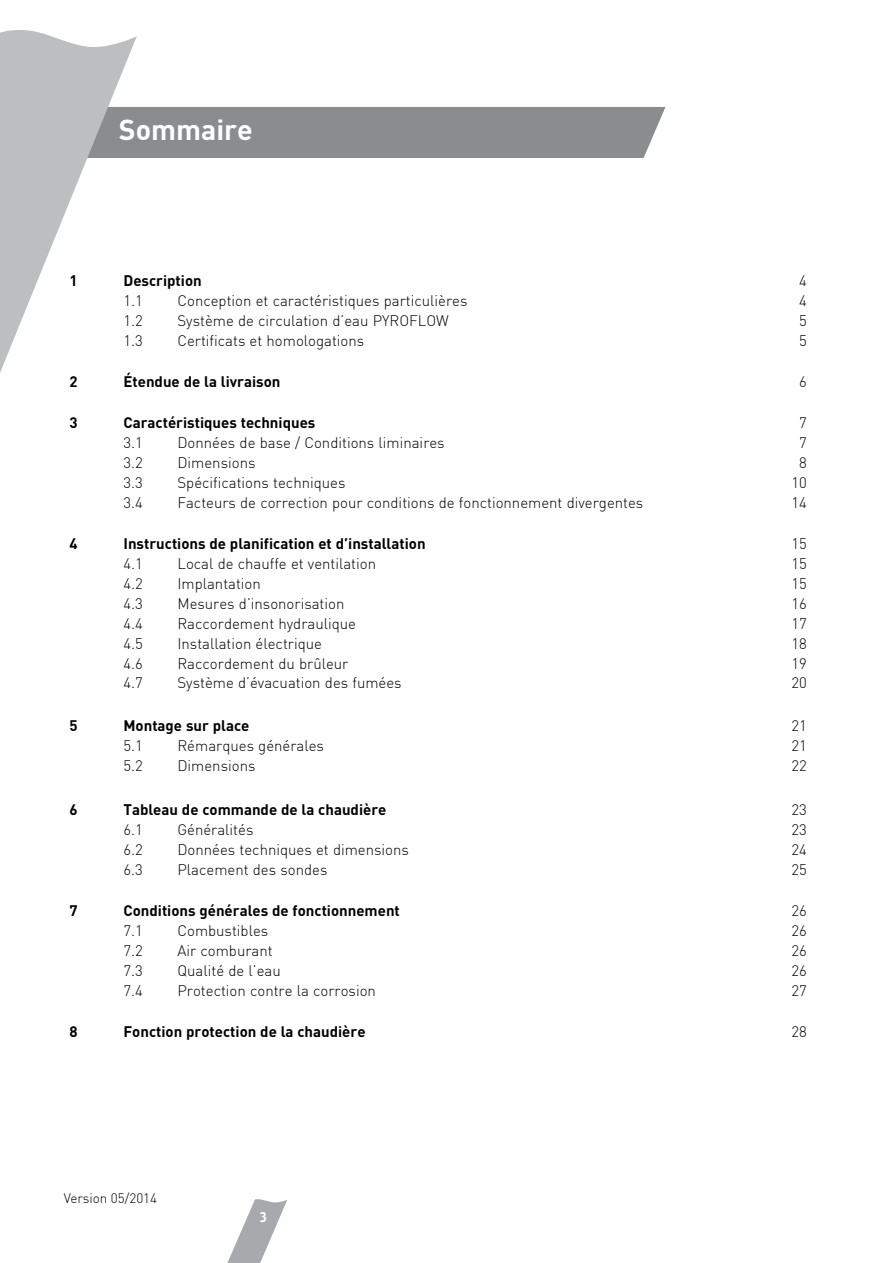
<style>
.page{position:relative;width:893px;height:1263px;background:#fff}
.page>*{position:absolute;margin:0;border:0;box-sizing:border-box;transform-origin:0 0}
.t1{font:700 28.5px "DIN";color:#fff}
.t2{font:300 15px "DIN";color:#000}
.t3{font:700 15px "DIN";color:#000}
.t4{font:600 15px "Aptifer Sans LT Pro";color:#fff}
.t5{font:300 13.5px "DIN";color:#000}
</style>
<div class="page">
<svg style="left:227px;top:1199px;width:60px;height:64px"></svg>
<div style="left:137px;top:107px;width:528px;height:51px;background:#8a8c8e"></div>
<svg style="left:0;top:30px;width:137px;height:343px;fill:#bcbec0"></svg>
<h1 class="t1" style="left:119px;top:111px;width:135px">Sommaire</h1>
<p class="t3" style="left:69px;top:271px;width:10px">1</p>
<p class="t3" style="left:123px;top:271px;width:80px">Description</p>
<p class="t2" style="left:799px;top:272px;width:9px">4</p>
<p class="t2" style="left:123px;top:292px;width:21px">1.1</p>
<p class="t2" style="left:177px;top:292px;width:291px">Conception et caractéristiques particulières</p>
<p class="t2" style="left:799px;top:292px;width:9px">4</p>
<p class="t2" style="left:123px;top:311px;width:21px">1.2</p>
<p class="t2" style="left:177px;top:311px;width:273px">Système de circulation d’eau PYROFLOW</p>
<p class="t2" style="left:799px;top:311px;width:9px">5</p>
<p class="t2" style="left:123px;top:331px;width:21px">1.3</p>
<p class="t2" style="left:177px;top:331px;width:188px">Certificats et homologations</p>
<p class="t2" style="left:799px;top:331px;width:9px">5</p>
<p class="t3" style="left:69px;top:372px;width:10px">2</p>
<p class="t3" style="left:123px;top:372px;width:159px">Étendue de la livraison</p>
<p class="t2" style="left:799px;top:373px;width:9px">6</p>
<p class="t3" style="left:69px;top:413px;width:10px">3</p>
<p class="t3" style="left:123px;top:413px;width:193px">Caractéristiques techniques</p>
<p class="t2" style="left:799px;top:414px;width:9px">7</p>
<p class="t2" style="left:123px;top:434px;width:21px">3.1</p>
<p class="t2" style="left:177px;top:434px;width:269px">Données de base / Conditions liminaires</p>
<p class="t2" style="left:799px;top:434px;width:9px">7</p>
<p class="t2" style="left:123px;top:454px;width:21px">3.2</p>
<p class="t2" style="left:177px;top:454px;width:80px">Dimensions</p>
<p class="t2" style="left:799px;top:454px;width:9px">8</p>
<p class="t2" style="left:123px;top:473px;width:21px">3.3</p>
<p class="t2" style="left:177px;top:473px;width:170px">Spécifications techniques</p>
<p class="t2" style="left:791px;top:473px;width:17px">10</p>
<p class="t2" style="left:123px;top:493px;width:21px">3.4</p>
<p class="t2" style="left:177px;top:493px;width:467px">Facteurs de correction pour conditions de fonctionnement divergentes</p>
<p class="t2" style="left:791px;top:493px;width:17px">14</p>
<p class="t3" style="left:69px;top:534px;width:10px">4</p>
<p class="t3" style="left:123px;top:534px;width:304px">Instructions de planification et d’installation</p>
<p class="t2" style="left:791px;top:535px;width:17px">15</p>
<p class="t2" style="left:123px;top:554px;width:21px">4.1</p>
<p class="t2" style="left:177px;top:554px;width:200px">Local de chauffe et ventilation</p>
<p class="t2" style="left:791px;top:554px;width:17px">15</p>
<p class="t2" style="left:123px;top:574px;width:21px">4.2</p>
<p class="t2" style="left:177px;top:574px;width:85px">Implantation</p>
<p class="t2" style="left:791px;top:574px;width:17px">15</p>
<p class="t2" style="left:123px;top:594px;width:21px">4.3</p>
<p class="t2" style="left:177px;top:594px;width:169px">Mesures d’insonorisation</p>
<p class="t2" style="left:791px;top:594px;width:17px">16</p>
<p class="t2" style="left:123px;top:614px;width:21px">4.4</p>
<p class="t2" style="left:177px;top:614px;width:180px">Raccordement hydraulique</p>
<p class="t2" style="left:791px;top:614px;width:17px">17</p>
<p class="t2" style="left:123px;top:634px;width:21px">4.5</p>
<p class="t2" style="left:177px;top:634px;width:146px">Installation électrique</p>
<p class="t2" style="left:791px;top:634px;width:17px">18</p>
<p class="t2" style="left:123px;top:654px;width:21px">4.6</p>
<p class="t2" style="left:177px;top:654px;width:172px">Raccordement du brûleur</p>
<p class="t2" style="left:791px;top:654px;width:17px">19</p>
<p class="t2" style="left:123px;top:674px;width:21px">4.7</p>
<p class="t2" style="left:177px;top:674px;width:226px">Système d’évacuation des fumées</p>
<p class="t2" style="left:791px;top:674px;width:17px">20</p>
<p class="t3" style="left:69px;top:716px;width:10px">5</p>
<p class="t3" style="left:123px;top:716px;width:128px">Montage sur place</p>
<p class="t2" style="left:791px;top:716px;width:17px">21</p>
<p class="t2" style="left:123px;top:736px;width:21px">5.1</p>
<p class="t2" style="left:177px;top:736px;width:148px">Rémarques générales</p>
<p class="t2" style="left:791px;top:736px;width:17px">21</p>
<p class="t2" style="left:123px;top:756px;width:21px">5.2</p>
<p class="t2" style="left:177px;top:756px;width:80px">Dimensions</p>
<p class="t2" style="left:791px;top:756px;width:17px">22</p>
<p class="t3" style="left:69px;top:800px;width:10px">6</p>
<p class="t3" style="left:123px;top:800px;width:264px">Tableau de commande de la chaudière</p>
<p class="t2" style="left:791px;top:800px;width:17px">23</p>
<p class="t2" style="left:123px;top:820px;width:21px">6.1</p>
<p class="t2" style="left:177px;top:820px;width:77px">Généralités</p>
<p class="t2" style="left:791px;top:820px;width:17px">23</p>
<p class="t2" style="left:123px;top:840px;width:21px">6.2</p>
<p class="t2" style="left:177px;top:840px;width:233px">Données techniques et dimensions</p>
<p class="t2" style="left:791px;top:840px;width:17px">24</p>
<p class="t2" style="left:123px;top:860px;width:21px">6.3</p>
<p class="t2" style="left:177px;top:860px;width:151px">Placement des sondes</p>
<p class="t2" style="left:791px;top:860px;width:17px">25</p>
<p class="t3" style="left:69px;top:901px;width:10px">7</p>
<p class="t3" style="left:123px;top:901px;width:278px">Conditions générales de fonctionnement</p>
<p class="t2" style="left:791px;top:901px;width:17px">26</p>
<p class="t2" style="left:123px;top:921px;width:21px">7.1</p>
<p class="t2" style="left:177px;top:921px;width:92px">Combustibles</p>
<p class="t2" style="left:791px;top:921px;width:17px">26</p>
<p class="t2" style="left:123px;top:941px;width:21px">7.2</p>
<p class="t2" style="left:177px;top:941px;width:97px">Air comburant</p>
<p class="t2" style="left:791px;top:941px;width:17px">26</p>
<p class="t2" style="left:123px;top:961px;width:21px">7.3</p>
<p class="t2" style="left:177px;top:961px;width:105px">Qualité de l’eau</p>
<p class="t2" style="left:791px;top:961px;width:17px">26</p>
<p class="t2" style="left:123px;top:981px;width:21px">7.4</p>
<p class="t2" style="left:177px;top:981px;width:200px">Protection contre la corrosion</p>
<p class="t2" style="left:791px;top:981px;width:17px">27</p>
<p class="t3" style="left:69px;top:1022px;width:10px">8</p>
<p class="t3" style="left:123px;top:1022px;width:244px">Fonction protection de la chaudière</p>
<p class="t2" style="left:791px;top:1022px;width:17px">28</p>
<p class="t5" style="left:64px;top:1190px;width:95px">Version 05/2014</p>
<p class="t4" style="left:259px;top:1208px;width:10px">3</p>
</div>
